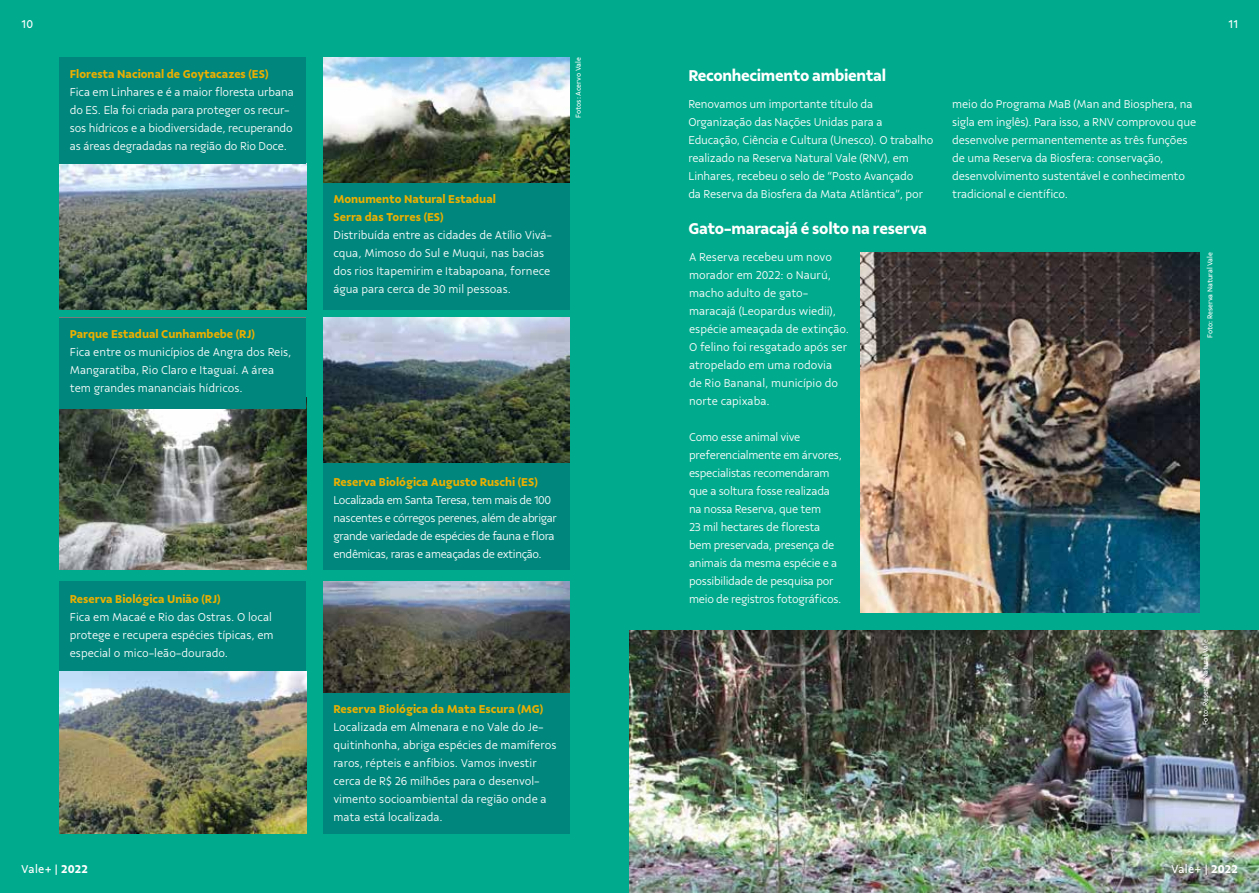
<style>
.page{position:relative;width:1259px;height:893px;background:#00aa8d}
.page>*{position:absolute;margin:0;border:0;box-sizing:border-box;transform-origin:0 0}
.t1{font:700 16.5px "Vale Sans";letter-spacing:-.02em;color:#fff}
.t2{font:300 12px/18px "Vale Sans";letter-spacing:-.01em;color:#fff}
.t3{font:700 12px/18px "Vale Sans";color:#ecaf00}
.t4{font:300 12px/18px "Vale Sans";letter-spacing:-.03em;color:#fff}
.t5{font:12px "Vale Sans";letter-spacing:.025em;color:#fff}
.t6{font:7.5px "Vale Sans";letter-spacing:-.005em;color:#fff}
.s1{font-weight:700}
</style>
<div class="page">
<img style="left:60px;top:164px;width:246px;height:146px">
<img style="left:323px;top:57px;width:247px;height:126px">
<img style="left:60px;top:409px;width:246px;height:161px">
<img style="left:323px;top:318px;width:247px;height:146px">
<img style="left:60px;top:671px;width:246px;height:162px">
<img style="left:323px;top:581px;width:247px;height:112px">
<div style="left:60px;top:57px;width:246px;height:107px;background:#00867d"></div>
<div style="left:60px;top:318px;width:246px;height:91px;background:#00867d"></div>
<div style="left:323px;top:464px;width:247px;height:106px;background:#00867d"></div>
<div style="left:60px;top:581px;width:246px;height:90px;background:#00867d"></div>
<div style="left:323px;top:693px;width:247px;height:140px;background:#00867d"></div>
<div style="left:323px;top:183px;width:247px;height:127px;background:#00867d"></div>
<img style="left:861px;top:252px;width:338px;height:360px">
<img style="left:629px;top:630px;width:630px;height:263px">
<p class="t5" style="left:21px;top:16px;width:13px">10</p>
<p class="t5" style="left:1228px;top:16px;width:11px">11</p>
<p class="t3" style="left:70px;top:65px;width:200px">Floresta Nacional de Goytacazes (ES)</p>
<p class="t2" style="left:70px;top:83px;width:225px">Fica em Linhares e é a maior floresta urbana do ES. Ela foi criada para proteger os recur&shy;sos hídricos e a biodiversidade, recuperando as áreas degradadas na região do Rio Doce.</p>
<p class="t3" style="left:70px;top:325px;width:187px">Parque Estadual Cunhambebe (RJ)</p>
<p class="t2" style="left:70px;top:343px;width:223px">Fica entre os municípios de Angra dos Reis,<br>Mangaratiba, Rio Claro e Itaguaí. A área tem grandes mananciais hídricos.</p>
<p class="t3" style="left:70px;top:590px;width:152px">Reserva Biológica União (RJ)</p>
<p class="t2" style="left:70px;top:608px;width:205px">Fica em Macaé e Rio das Ostras. O local protege e recupera espécies típicas, em especial o mico-leão-dourado.</p>
<p class="t6" style="left:574px;top:118px;width:62px;rotate:-90deg">Fotos: Acervo Vale</p>
<p class="t3" style="left:333px;top:190px;width:164px">Monumento Natural Estadual<br>Serra das Torres (ES)</p>
<p class="t2" style="left:333px;top:226px;width:220px">Distribuída entre as cidades de Atílio Vivá&shy;cqua, Mimoso do Sul e Muqui, nas bacias dos rios Itapemirim e Itabapoana, fornece água para cerca de 30 mil pessoas.</p>
<p class="t3" style="left:333px;top:473px;width:206px">Reserva Biológica Augusto Ruschi (ES)</p>
<p class="t4" style="left:333px;top:491px;width:225px">Localizada em Santa Teresa, tem mais de 100 nascentes e córregos perenes, além de abrigar grande variedade de espécies de fauna e flora endêmicas, raras e ameaçadas de extinção.</p>
<p class="t3" style="left:333px;top:699px;width:211px">Reserva Biológica da Mata Escura (MG)</p>
<p class="t2" style="left:333px;top:717px;width:224px">Localizada em Almenara e no Vale do Je&shy;quitinhonha, abriga espécies de mamíferos raros, répteis e anfíbios. Vamos investir cerca de R$ 26 milhões para o desenvol&shy;vimento socioambiental da região onde a mata está localizada.</p>
<h1 class="t1" style="left:688px;top:65px;width:199px">Reconhecimento ambiental</h1>
<p class="t2" style="left:688px;top:95px;width:246px">Renovamos um importante título da Organização das Nações Unidas para a Educação, Ciência e Cultura (Unesco). O trabalho realizado na Reserva Natural Vale (RNV), em Linhares, recebeu o selo de “Posto Avançado<br>da Reserva da Biosfera da Mata Atlântica”, por</p>
<h1 class="t1" style="left:688px;top:218px;width:240px">Gato-maracajá é solto na reserva</h1>
<p class="t2" style="left:689px;top:248px;width:162px">A Reserva recebeu um novo morador em 2022: o Naurú, macho adulto de gato&shy;maracajá (Leopardus wiedii), espécie ameaçada de extinção.<br>O felino foi resgatado após ser atropelado em uma rodovia<br>de Rio Bananal, município do norte capixaba.</p>
<p class="t2" style="left:689px;top:428px;width:154px">Como esse animal vive preferencialmente em árvores, especialistas recomendaram que a soltura fosse realizada na nossa Reserva, que tem<br>23 mil hectares de floresta bem preservada, presença de animais da mesma espécie e a possibilidade de pesquisa por meio de registros fotográficos.</p>
<p class="t2" style="left:952px;top:95px;width:245px">meio do Programa MaB (Man and Biosphera, na sigla em inglês). Para isso, a RNV comprovou que desenvolve permanentemente as três funções de uma Reserva da Biosfera: conservação, desenvolvimento sustentável e conhecimento tradicional e científico.</p>
<p class="t6" style="left:1205px;top:338px;width:88px;rotate:-90deg">Foto: Reserva Natural Vale</p>
<p class="t6" style="left:1201px;top:725px;width:88px;rotate:-90deg">Foto: Reserva Natural Vale</p>
<p class="t5" style="left:21px;top:862px;width:68px">Vale+ | <span class="s1">2022</span></p>
<p class="t5" style="left:1171px;top:862px;width:68px">Vale+ | <span class="s1">2022</span></p>
</div>
